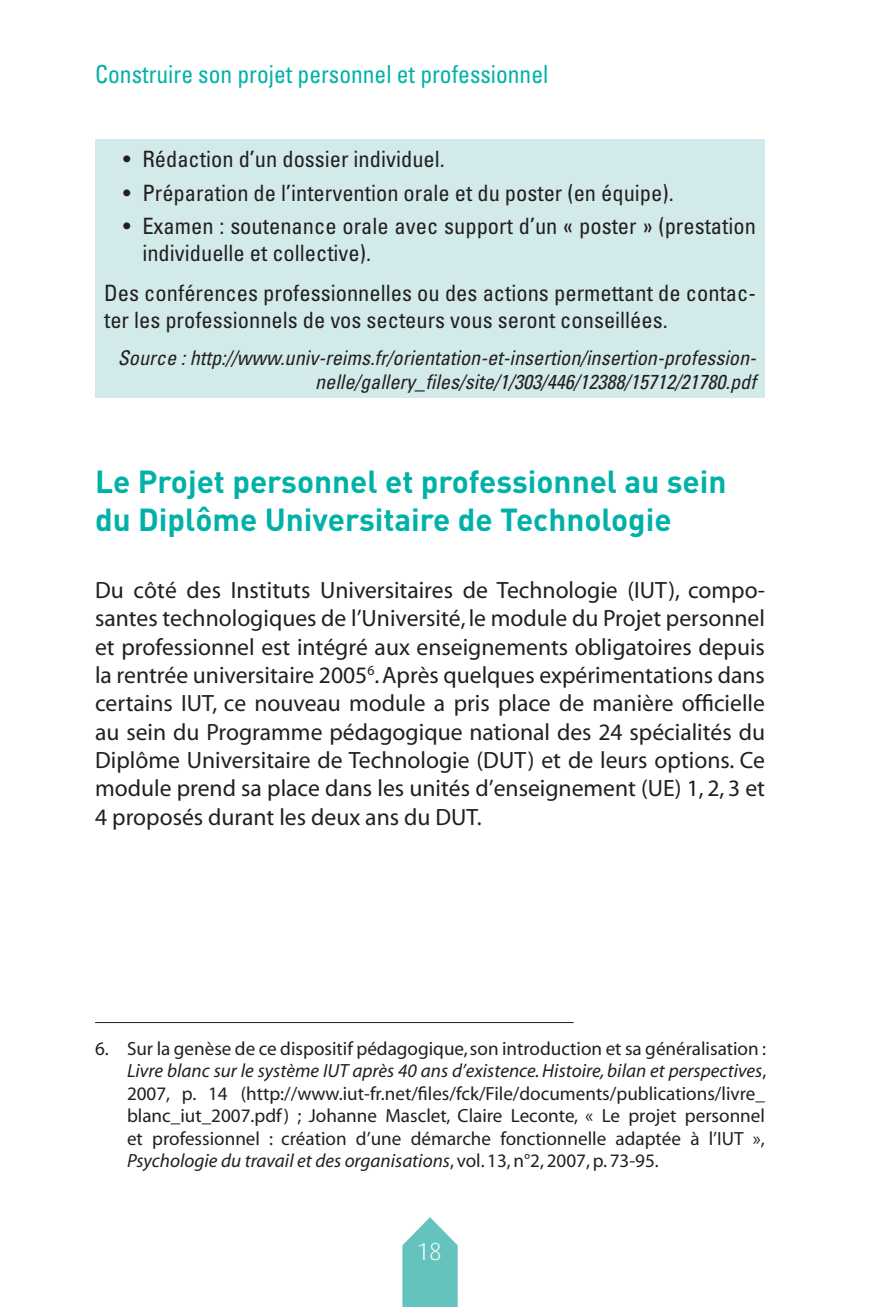
<style>
.page{position:relative;width:892px;height:1307px;background:#fff}
.page>*{position:absolute;margin:0;border:0;box-sizing:border-box;transform-origin:0 0}
.t1{font:700 31.5px/37.8px "DIN";color:#00b1a8}
.t2{font:condensed 24.75px "Univers";color:#00b1a8;scale:.95 1}
.t3{font:300 24.75px "Dax";color:#fff}
.t4{font:23.62px/28.3px "Myriad";color:#231f20;text-align:justify}
.t5{font:condensed 22.5px/27px "Univers";color:#231f20}
.t6{font:italic condensed 20.25px/24.3px "Univers";color:#231f20;text-align:right}
.t7{font:19.12px/22.5px "Myriad";color:#231f20;text-align:justify}
.s1{font-style:italic}
</style>
<div class="page">
<svg style="left:402px;top:1217px;width:56px;height:89px"></svg>
<div style="left:95px;top:140px;width:670px;height:258px;background:#d2ebea"></div>
<hr style="left:95px;top:1022px;width:478px;height:1px;background:#231f20">
<p class="t2" style="left:95px;top:59px;width:479px">Construire son projet personnel et professionnel</p>
<p class="t5" style="left:123px;top:145px;width:323px">• Rédaction d’un dossier individuel.</p>
<p class="t5" style="left:123px;top:178px;width:552px">• Préparation de l’intervention orale et du poster (en équipe).</p>
<p class="t5" style="left:142px;top:212px;width:615px;text-indent:-19px">• Examen : soutenance orale avec support d’un « poster » (prestation individuelle et collective).</p>
<p class="t5" style="left:104px;top:278px;width:653px">Des conférences professionnelles ou des actions permettant de contac&shy;ter les professionnels de vos secteurs vous seront conseillées.</p>
<p class="t6" style="left:118px;top:345px;width:640px">Source : http://www.univ-reims.fr/orientation-et-insertion/insertion-profession&shy;nelle/gallery_files/site/1/303/446/12388/15712/21780.pdf</p>
<h1 class="t1" style="left:95px;top:461px;width:633px">Le Projet personnel et professionnel au sein du Diplôme Universitaire de Technologie</h1>
<p class="t4" style="left:95px;top:577px;width:671px">Du côté des Instituts Universitaires de Technologie (IUT), compo&shy;santes technologiques de l’Université, le module du Projet personnel et professionnel est intégré aux enseignements obligatoires depuis la rentrée universitaire 2005<sup>6</sup>. Après quelques expérimentations dans certains IUT, ce nouveau module a pris place de manière officielle au sein du Programme pédagogique national des 24 spécialités du Diplôme Universitaire de Technologie (DUT) et de leurs options. Ce module prend sa place dans les unités d’enseignement (UE) 1, 2, 3 et 4 proposés durant les deux ans du DUT.</p>
<p class="t7" style="left:127px;top:1037px;width:641px;text-indent:-32px">6. Sur la genèse de ce dispositif pédagogique, son introduction et sa généralisation :<br><span class="s1">Livre blanc sur le système IUT après 40 ans d’existence. Histoire, bilan et perspectives</span>, 2007, p. 14 (http://www.iut-fr.net/files/fck/File/documents/publications/livre_ blanc_iut_2007.pdf) ; Johanne Masclet, Claire Leconte, « Le projet personnel et professionnel : création d’une démarche fonctionnelle adaptée à l’IUT », <span class="s1">Psychologie du travail et des organisations</span>, vol. 13, n°2, 2007, p. 73-95.</p>
<p class="t3" style="left:417px;top:1237px;width:27px">18</p>
</div>
